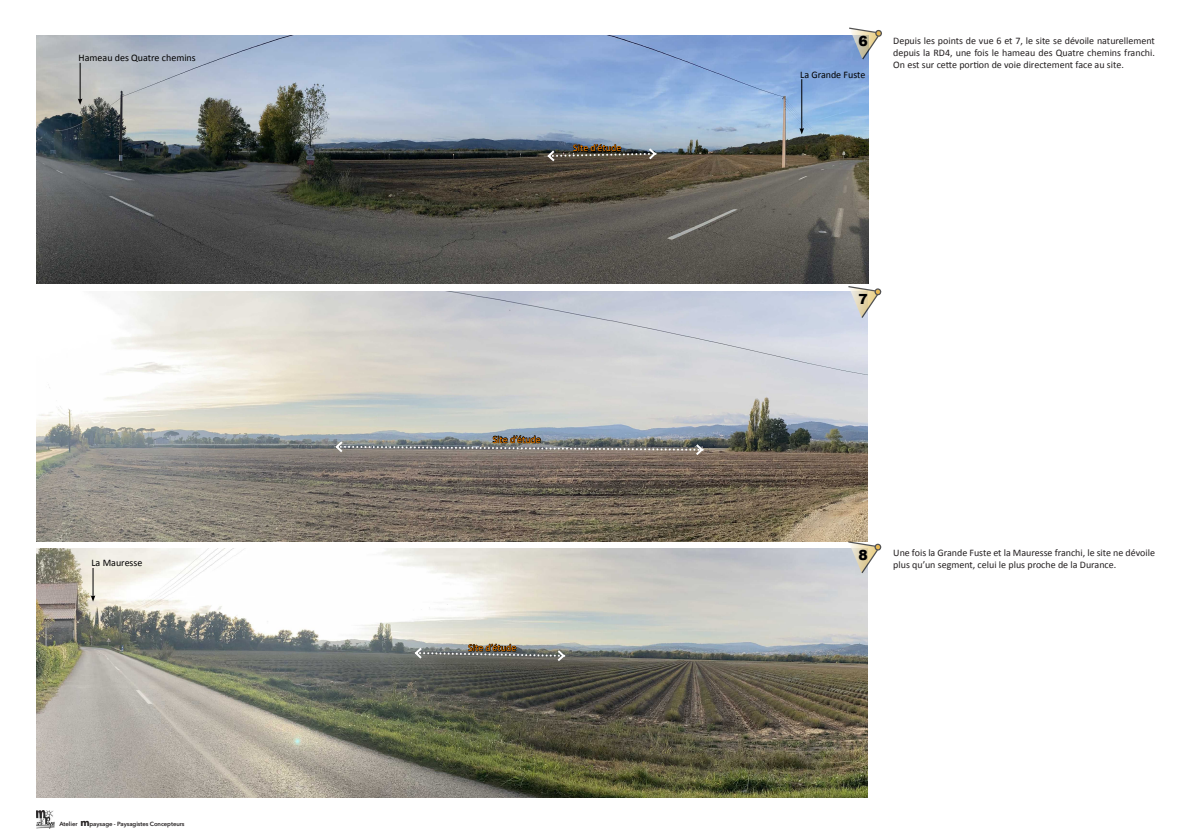
<style>
.page{position:relative;width:1191px;height:834px;background:#fff}
.page>*{position:absolute;margin:0;border:0;box-sizing:border-box;transform-origin:0 0}
.t1{font:900 14px "Arial";color:#000}
.t2{font:10px/12px "Calibri";color:#231f20;text-align:justify}
.t3{font:10px "Calibri";color:#000}
.t4{font:10px "Calibri";color:#f80}
.t5{font:600 6px "Avenir Next";letter-spacing:-.01em;color:#231f20}
.s1{font-weight:700;font-size:10px}
</style>
<div class="page">
<img style="left:36px;top:810px;width:18px;height:18px">
<img style="left:37px;top:36px;width:831px;height:247px">
<svg style="left:846px;top:27px;width:36px;height:34px"></svg>
<hr style="left:801px;top:79px;width:1px;height:51px;background:#000">
<svg style="left:799px;top:128px;width:5px;height:6px"></svg>
<img style="left:36px;top:291px;width:831px;height:250px">
<svg style="left:846px;top:274px;width:36px;height:45px"></svg>
<img style="left:36px;top:548px;width:831px;height:249px">
<svg style="left:846px;top:530px;width:36px;height:44px"></svg>
<hr style="left:80px;top:63px;width:1px;height:37px;background:#000">
<svg style="left:78px;top:98px;width:4px;height:7px"></svg>
<svg style="left:334px;top:434px;width:370px;height:23px;background:#828384"></svg>
<svg style="left:546px;top:143px;width:111px;height:20px;background:#575858"></svg>
<svg style="left:413px;top:642px;width:153px;height:21px;background:#7d7f7b"></svg>
<svg style="left:91px;top:568px;width:4px;height:33px"></svg>
<p class="t3" style="left:79px;top:52px;width:119px">Hameau des Quatre chemins</p>
<p class="t3" style="left:91px;top:556px;width:52px">La Mauresse</p>
<p class="t5" style="left:59px;top:818px;width:127px">Atelier <span class="s1">m</span>paysage - Paysagistes Concepteurs</p>
<p class="t4" style="left:573px;top:142px;width:50px">Site d’étude</p>
<p class="t4" style="left:493px;top:433px;width:50px">Site d’étude</p>
<p class="t4" style="left:468px;top:641px;width:50px">Site d’étude</p>
<p class="t1" style="left:858px;top:30px;width:11px">6</p>
<p class="t3" style="left:800px;top:68px;width:67px">La Grande Fuste</p>
<p class="t2" style="left:893px;top:34px;width:263px">Depuis les points de vue 6 et 7, le site se dévoile naturellement depuis la RD4, une fois le hameau des Quatre chemins franchi.<br>On est sur cette portion de voie directement face au site.</p>
<p class="t1" style="left:858px;top:289px;width:11px">7</p>
<p class="t1" style="left:858px;top:545px;width:11px">8</p>
<p class="t2" style="left:893px;top:546px;width:263px">Une fois la Grande Fuste et la Mauresse franchi, le site ne dévoile plus qu’un segment, celui le plus proche de la Durance.</p>
</div>
